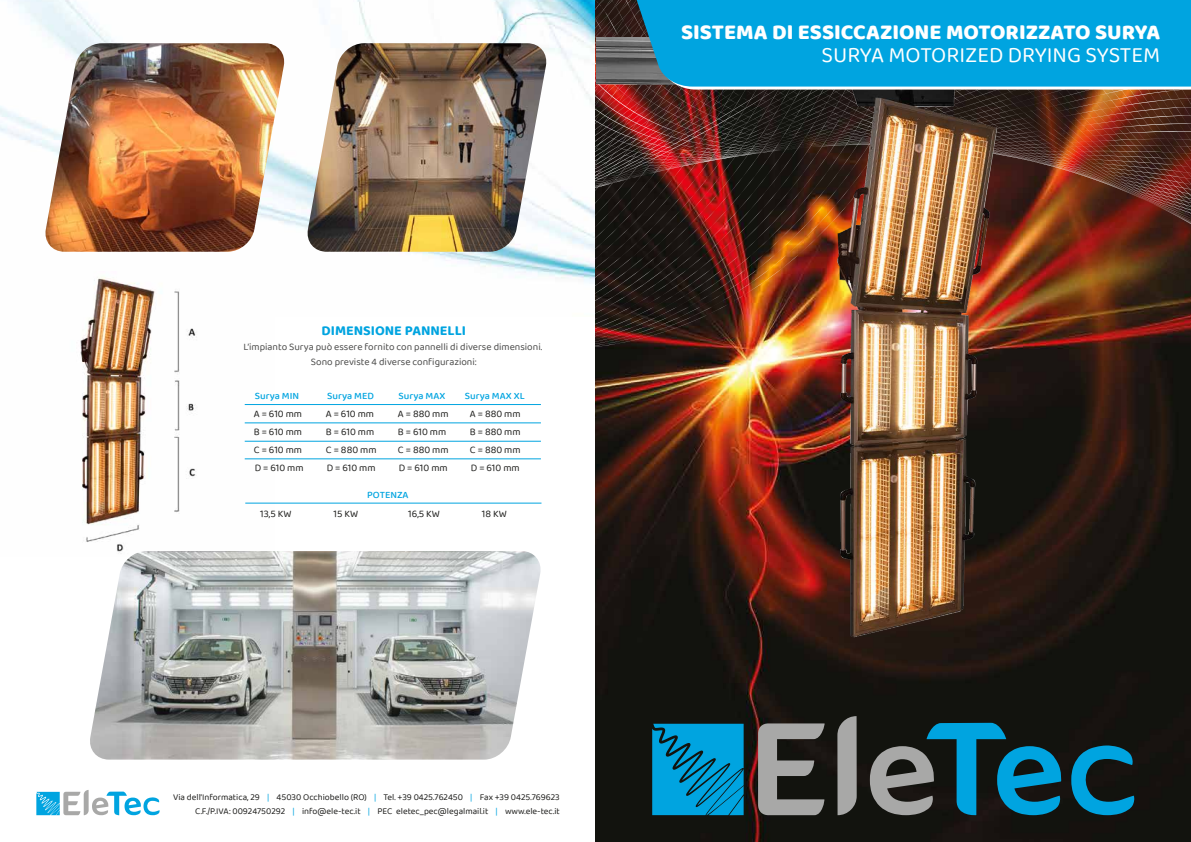
<style>
.page{position:relative;width:1191px;height:842px;background:#fff}
.page>*{position:absolute;margin:0;border:0;box-sizing:border-box;transform-origin:0 0}
.t1{font:800 22px "Baloo Chettan 2";color:#fff}
.t2{font:22px "Baloo Chettan 2";color:#fff}
.t3{font:700 14px "Baloo Chettan 2";color:#00a4e0}
.t4{font:10px "Baloo Chettan 2";color:#1d1d1b}
.t5{font:10px/15px "Baloo Chettan 2";color:#4a4a49;text-align:center}
.t6{font:500 10px "Baloo Chettan 2";color:#00a4e0}
.t7{font:9px/14px "Baloo Chettan 2";color:#1d1d1b;text-align:right}
.s1{color:#00a4e0}
</style>
<div class="page">
<img style="left:0;top:0;width:594px;height:283px">
<img style="left:595px;top:518px;width:596px;height:324px">
<img style="left:44px;top:43px;width:242px;height:209px">
<img style="left:306px;top:43px;width:242px;height:209px">
<img style="left:0;top:272px;width:274px;height:279px">
<img style="left:94px;top:551px;width:447px;height:165px">
<img style="left:596px;top:90px;width:595px;height:558px">
<svg style="left:545px;top:87px;width:646px;height:3px"></svg>
<svg style="left:541px;top:0;width:650px;height:87px;background:#1aa2d4"></svg>
<hr style="left:245px;top:404px;width:296px;height:1px;background:#00a4e0">
<hr style="left:245px;top:423px;width:296px;height:1px;background:#00a4e0">
<hr style="left:245px;top:441px;width:296px;height:1px;background:#00a4e0">
<hr style="left:245px;top:459px;width:296px;height:1px;background:#00a4e0">
<hr style="left:245px;top:503px;width:296px;height:1px;background:#00a4e0">
<svg style="left:1071px;top:745px;width:64px;height:70px;background:#0b526a"></svg>
<svg style="left:36px;top:716px;width:1026px;height:126px"></svg>
<h2 class="t3" style="left:321px;top:320px;width:146px">DIMENSIONE PANNELLI</h2>
<p class="t5" style="left:243px;top:340px;width:300px">L’impianto Surya può essere fornito con pannelli di diverse dimensioni.<br>Sono previste 4 diverse configurazioni:</p>
<p class="t6" style="left:255px;top:389px;width:46px">Surya MIN</p>
<p class="t6" style="left:327px;top:389px;width:48px">Surya MED</p>
<p class="t6" style="left:398px;top:389px;width:48px">Surya MAX</p>
<p class="t6" style="left:465px;top:389px;width:61px">Surya MAX XL</p>
<p class="t4" style="left:254px;top:407px;width:50px">A = 610 mm</p>
<p class="t4" style="left:326px;top:407px;width:50px">A = 610 mm</p>
<p class="t4" style="left:398px;top:407px;width:52px">A = 880 mm</p>
<p class="t4" style="left:470px;top:407px;width:52px">A = 880 mm</p>
<p class="t4" style="left:254px;top:425px;width:50px">B = 610 mm</p>
<p class="t4" style="left:326px;top:425px;width:50px">B = 610 mm</p>
<p class="t4" style="left:398px;top:425px;width:50px">B = 610 mm</p>
<p class="t4" style="left:470px;top:425px;width:52px">B = 880 mm</p>
<p class="t4" style="left:254px;top:443px;width:50px">C = 610 mm</p>
<p class="t4" style="left:326px;top:443px;width:52px">C = 880 mm</p>
<p class="t4" style="left:398px;top:443px;width:52px">C = 880 mm</p>
<p class="t4" style="left:470px;top:443px;width:52px">C = 880 mm</p>
<p class="t4" style="left:255px;top:461px;width:50px">D = 610 mm</p>
<p class="t4" style="left:327px;top:461px;width:50px">D = 610 mm</p>
<p class="t4" style="left:399px;top:461px;width:50px">D = 610 mm</p>
<p class="t4" style="left:471px;top:461px;width:50px">D = 610 mm</p>
<p class="t6" style="left:367px;top:488px;width:43px">POTENZA</p>
<p class="t4" style="left:260px;top:506px;width:33px">13,5 KW</p>
<p class="t4" style="left:333px;top:506px;width:26px">15 KW</p>
<p class="t4" style="left:408px;top:506px;width:33px">16,5 KW</p>
<p class="t4" style="left:482px;top:506px;width:26px">18 KW</p>
<p class="t7" style="left:173px;top:790px;width:388px">Via dell’Informatica, 29 <span class="s1">|</span> 45030 Occhiobello (RO) <span class="s1">|</span> Tel. +39 0425.762450 <span class="s1">|</span> Fax +39 0425.769623<br>C.F./P.IVA: 00924750292 <span class="s1">|</span> info@ele-tec.it <span class="s1">|</span> PEC eletec_pec@legalmail.it <span class="s1">|</span> www.ele-tec.it</p>
<h1 class="t1" style="left:681px;top:15px;width:481px">SISTEMA DI ESSICCAZIONE MOTORIZZATO SURYA</h1>
<h1 class="t2" style="left:821px;top:40px;width:340px">SURYA MOTORIZED DRYING SYSTEM</h1>
</div>
